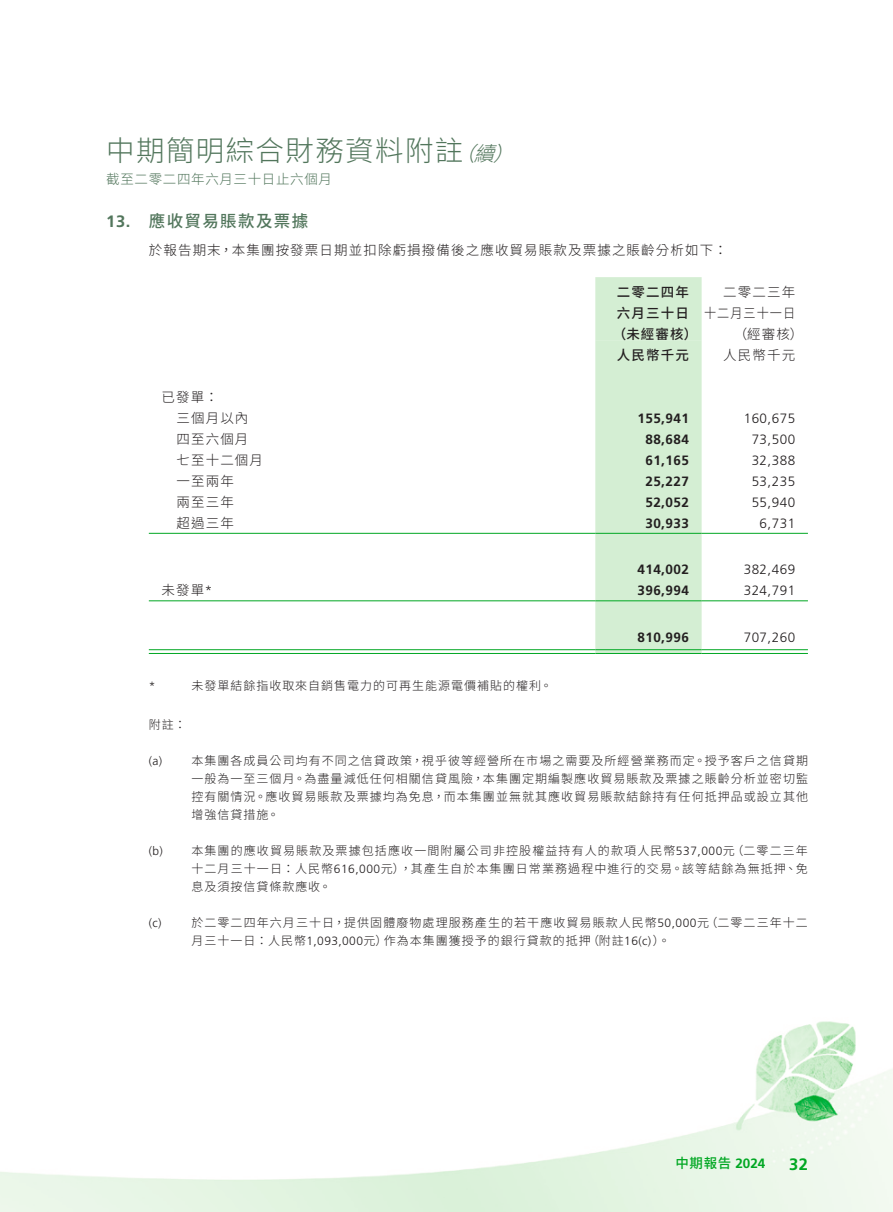
<style>
.page{position:relative;width:893px;height:1212px;background:#fff}
.page>*{position:absolute;margin:0;border:0;box-sizing:border-box;transform-origin:0 0}
.t1{font:300 28.5px "Source Han Sans TC";letter-spacing:.05em;color:#52765c}
.t2{font:italic 300 20.25px "Source Han Sans TC";color:#52765c}
.Heading_1{font:500 16.5px "Source Han Sans TC";letter-spacing:.085em;color:#52765c}
.Heading_1-2{font:700 16.5px "Frutiger LT Std";color:#52765c}
.t3{font:700 16.5px "Frutiger LT Std";color:#00a722}
.Body_Text{font:300 13.5px "Source Han Sans TC";letter-spacing:.085em;color:#231f20}
.Body_Text-2{font:700 13.5px "Frutiger LT Std";letter-spacing:.035em;color:#231f20}
.Body_Text-3{font:300 13.5px "Frutiger LT Std";letter-spacing:.035em;color:#231f20}
.Body_Text-4{font:500 13.5px "Source Han Sans TC";letter-spacing:.085em;color:#231f20}
.t4{font:300 13.5px "Source Han Sans TC";letter-spacing:.05em;color:#52765c}
.t5{font:500 13.5px "Source Han Sans TC";color:#00a722}
.Body_Text-5{font:300 13.5px "Source Han Sans TC";letter-spacing:.085em;color:#231f20;scale:.9 1}
.Notes{font:300 12px/18px "Source Han Sans TC";letter-spacing:.085em;color:#231f20;text-align:justify}
.Notes-2{font:300 12px "Frutiger LT Std";color:#231f20}
.s1{font-family:"Frutiger LT Std"}
.s2{font-family:"Frutiger LT Std";font-weight:700}
</style>
<div class="page">
<img style="left:0;top:532px;width:893px;height:680px">
<div style="left:595px;top:277px;width:107px;height:376px;background:#d4eed3"></div>
<hr style="left:149px;top:533px;width:446px;height:1px;background:#00a722">
<hr style="left:595px;top:533px;width:107px;height:1px;background:#00a722">
<hr style="left:702px;top:533px;width:106px;height:1px;background:#00a722">
<hr style="left:149px;top:600px;width:446px;height:1px;background:#00a722">
<hr style="left:595px;top:600px;width:107px;height:1px;background:#00a722">
<hr style="left:702px;top:600px;width:106px;height:1px;background:#00a722">
<hr style="left:149px;top:649px;width:446px;height:1px;background:#00a722">
<hr style="left:149px;top:653px;width:446px;height:1px;background:#00a722">
<hr style="left:595px;top:649px;width:107px;height:1px;background:#00a722">
<hr style="left:595px;top:653px;width:107px;height:1px;background:#00a722">
<hr style="left:702px;top:649px;width:106px;height:1px;background:#00a722">
<hr style="left:702px;top:653px;width:106px;height:1px;background:#00a722">
<h1 class="t1" style="left:106px;top:135px;width:359px">中期簡明綜合財務資料附註</h1>
<p class="t4" style="left:106px;top:172px;width:227px">截至二零二四年六月三十日止六個月</p>
<p class="Heading_1" style="left:149px;top:212px;width:161px">應收貿易賬款及票據</p>
<h2 class="t2" style="left:454px;top:143px;width:76px">（(</h2>
<h2 class="t2" style="left:474px;top:143px;width:37px">續</h2>
<p class="Heading_1-2" style="left:106px;top:212px;width:26px">13.</p>
<p class="Body_Text" style="left:149px;top:242px;width:580px">於報告期末，本集團按發票日期並扣除虧損撥備後之應收貿易賬款及票據之賬齡分析如下：</p>
<p class="Body_Text-4" style="left:617px;top:284px;width:73px">二零二四年</p>
<p class="Body_Text-4" style="left:617px;top:305px;width:73px">六月三十日</p>
<p class="Body_Text" style="left:723px;top:284px;width:73px">二零二三年</p>
<p class="Body_Text-5" style="left:704px;top:305px;width:103px">十二月三十一日</p>
<p class="Body_Text" style="left:734px;top:326px;width:71px">（經審核(</p>
<p class="Body_Text-4" style="left:613px;top:326px;width:86px">（未經審核）</p>
<p class="Body_Text-4" style="left:617px;top:347px;width:73px">人民幣千元</p>
<p class="Body_Text" style="left:723px;top:347px;width:73px">人民幣千元</p>
<p class="Body_Text" style="left:162px;top:389px;width:58px">已發單：</p>
<p class="Body_Text" style="left:176px;top:410px;width:73px">三個月以內</p>
<p class="Body_Text-2" style="left:637px;top:410px;width:53px">155,941</p>
<p class="Body_Text-3" style="left:744px;top:410px;width:53px">160,675</p>
<p class="Body_Text" style="left:176px;top:431px;width:73px">四至六個月</p>
<p class="Body_Text-2" style="left:645px;top:431px;width:45px">88,684</p>
<p class="Body_Text-3" style="left:752px;top:431px;width:45px">73,500</p>
<p class="Body_Text" style="left:176px;top:452px;width:88px">七至十二個月</p>
<p class="Body_Text-2" style="left:645px;top:452px;width:45px">61,165</p>
<p class="Body_Text-3" style="left:752px;top:452px;width:45px">32,388</p>
<p class="Body_Text" style="left:176px;top:473px;width:59px">一至兩年</p>
<p class="Body_Text-2" style="left:645px;top:473px;width:45px">25,227</p>
<p class="Body_Text-3" style="left:752px;top:473px;width:45px">53,235</p>
<p class="Body_Text" style="left:176px;top:494px;width:59px">兩至三年</p>
<p class="Body_Text-2" style="left:645px;top:494px;width:45px">52,052</p>
<p class="Body_Text-3" style="left:752px;top:494px;width:45px">55,940</p>
<p class="Body_Text" style="left:176px;top:515px;width:59px">超過三年</p>
<p class="Body_Text-2" style="left:645px;top:515px;width:45px">30,933</p>
<p class="Body_Text-3" style="left:760px;top:515px;width:37px">6,731</p>
<p class="Body_Text-2" style="left:637px;top:561px;width:53px">414,002</p>
<p class="Body_Text-3" style="left:744px;top:562px;width:53px">382,469</p>
<p class="Body_Text" style="left:162px;top:582px;width:52px">未發單<span class="s1">*</span></p>
<p class="Body_Text-2" style="left:637px;top:582px;width:53px">396,994</p>
<p class="Body_Text-3" style="left:744px;top:583px;width:53px">324,791</p>
<p class="Body_Text-2" style="left:637px;top:629px;width:53px">810,996</p>
<p class="Body_Text-3" style="left:744px;top:629px;width:53px">707,260</p>
<p class="Notes-2" style="left:149px;top:679px;width:8px">*</p>
<p class="Notes" style="left:149px;top:715px;width:39px">附註：</p>
<p class="Notes" style="left:191px;top:676px;width:362px">未發單結餘指收取來自銷售電力的可再生能源電價補貼的權利。</p>
<p class="Notes-2" style="left:149px;top:754px;width:15px">a( )</p>
<p class="Notes" style="left:191px;top:751px;width:618px">本集團各成員公司均有不同之信貸政策，視乎彼等經營所在市場之需要及所經營業務而定。授予客戶之信貸期</p>
<p class="Notes-2" style="left:149px;top:844px;width:16px">b( )</p>
<p class="Notes" style="left:191px;top:769px;width:618px">一般為一至三個月。為盡量減低任何相關信貸風險，本集團定期編製應收貿易賬款及票據之賬齡分析並密切監控有關情況。應收貿易賬款及票據均為免息，而本集團並無就其應收貿易賬款結餘持有任何抵押品或設立其他增強信貸措施。</p>
<p class="Notes" style="left:731px;top:841px;width:78px">（二零二三年</p>
<p class="Notes" style="left:191px;top:841px;width:545px">本集團的應收貿易賬款及票據包括應收一間附屬公司非控股權益持有人的款項人民幣<span class="s1">537,000</span>元</p>
<p class="Notes-2" style="left:149px;top:916px;width:14px">c( )</p>
<p class="Notes" style="left:191px;top:859px;width:618px">十二月三十一日：人民幣<span class="s1">616,000</span>元，）其產生自於本集團日常業務過程中進行的交易。該等結餘為無抵押、免息及須按信貸條款應收。</p>
<p class="Notes" style="left:705px;top:913px;width:104px">（二零二三年十二</p>
<p class="Notes" style="left:191px;top:913px;width:519px">於二零二四年六月三十日，提供固體廢物處理服務產生的若干應收貿易賬款人民幣<span class="s1">50,000</span>元</p>
<p class="Notes" style="left:191px;top:931px;width:198px">月三十一日：人民幣<span class="s1">1,093,000</span>元）</p>
<p class="Notes" style="left:587px;top:931px;width:84px">（附註 <span class="s1">1 6</span> 。(<span class="s1">(c(</span></p>
<p class="Notes" style="left:384px;top:931px;width:208px">作為本集團獲授予的銀行貸款的抵押</p>
<p class="t5" style="left:675px;top:1155px;width:91px">中期報告 <span class="s2">2024</span></p>
<h3 class="t3" style="left:789px;top:1154px;width:20px">32</h3>
</div>
